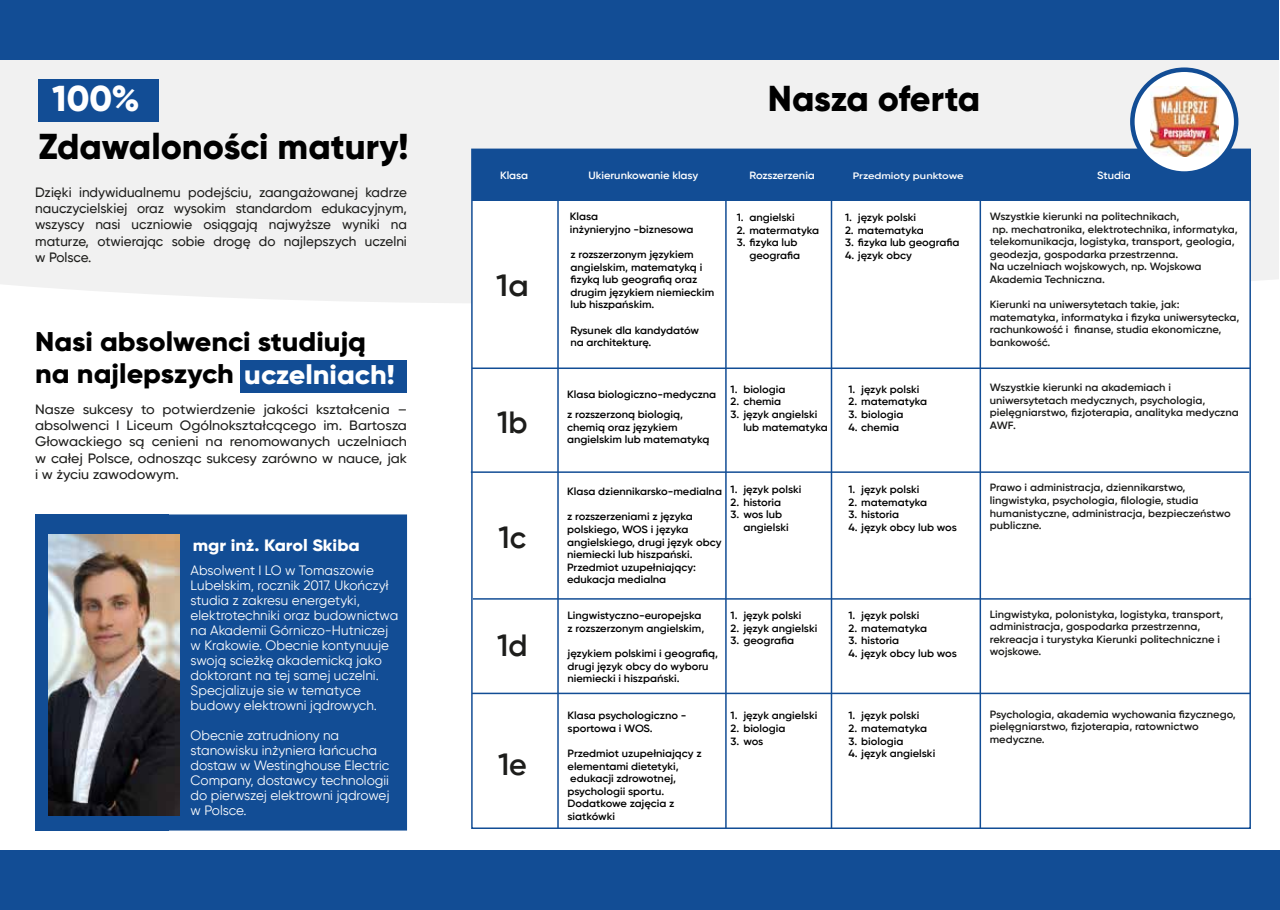
<style>
.page{position:relative;width:1280px;height:910px;background:#fff}
.page>*{position:absolute;margin:0;border:0;box-sizing:border-box;transform-origin:0 0}
.t1{font:800 36px "Gilroy";color:#000}
.t2{font:800 36px "Gilroy";color:#fff}
.t3{font:600 30.6px "Gilroy";color:#1d1d1b}
.t4{font:600 30.6px "Gilroy";color:#1d1d1b;scale:1.06 1}
.t5{font:800 27.15px/32.5px "Gilroy";color:#000;scale:1.06 1}
.t6{font:800 16.5px "Gilroy";color:#fff;scale:1.1 1}
.t7{font:13.5px/15px "Gilroy";color:#fff}
.t8{font:500 13.5px/16.2px "Gilroy";color:#1d1d1b;text-align:justify}
.t9{font:500 13.5px/16.2px "Gilroy";color:#1d1d1b;text-align:justify;scale:1.06 1}
.t10{font:600 10.5px/12.6px "Gilroy";color:#000;scale:1.06 1}
.t11{font:600 10.5px/12.6px "Gilroy";color:#1d1d1b;scale:1.06 1}
.t12{font:600 10.5px "Gilroy";color:#fff;scale:1.06 1}
.t13{font:600 10.5px "Gilroy";letter-spacing:-.02em;color:#fff;scale:1.06 1}
.t14{font:600 9.3px "Gilroy";color:#fff;scale:1.19 1}
.s1{color:#fff}
</style>
<div class="page">
<div style="left:240px;top:360px;width:167px;height:33px;background:#124d95"></div>
<div style="left:168px;top:514px;width:239px;height:316px;background:#124d95"></div>
<div style="left:1px;top:60px;width:1278px;height:243px;background:#f1f1f1"></div>
<div style="left:0;top:850px;width:1280px;height:60px;background:#124d95"></div>
<div style="left:0;top:0;width:1279px;height:60px;background:#124d95"></div>
<div style="left:38px;top:79px;width:121px;height:43px;background:#124d95"></div>
<div style="left:35px;top:514px;width:133px;height:316px;background:#124d95"></div>
<img style="left:49px;top:534px;width:131px;height:281px">
<div style="left:471px;top:149px;width:780px;height:680px;background:#fff;border:2px solid #124d95"></div>
<div style="left:472px;top:149px;width:778px;height:51px;background:#124d95"></div>
<hr style="left:557px;top:201px;width:2px;height:627px;background:#124d95">
<hr style="left:725px;top:201px;width:2px;height:627px;background:#124d95">
<hr style="left:831px;top:201px;width:1px;height:627px;background:#124d95">
<hr style="left:979px;top:201px;width:2px;height:627px;background:#124d95">
<hr style="left:472px;top:367px;width:778px;height:2px;background:#124d95">
<hr style="left:471px;top:471px;width:778px;height:2px;background:#124d95">
<hr style="left:473px;top:598px;width:778px;height:2px;background:#124d95">
<hr style="left:472px;top:693px;width:778px;height:1px;background:#124d95">
<svg style="left:1130px;top:67px;width:108px;height:109px"></svg>
<div style="left:1134px;top:72px;width:100px;height:99px;background:#fff;border-radius:50%"></div>
<img style="left:1150px;top:87px;width:68px;height:70px">
<h1 class="t2" style="left:52px;top:82px;width:89px">100%</h1>
<h1 class="t1" style="left:38px;top:131px;width:372px">Zdawaloności matury!</h1>
<p class="t8" style="left:35px;top:184px;width:373px">Dzięki indywidualnemu podejściu, zaangażowanej kadrze nauczycielskiej oraz wysokim standardom edukacyjnym, wszyscy nasi uczniowie osiągają najwyższe wyniki na maturze, otwierając sobie drogę do najlepszych uczelni w Polsce.</p>
<h3 class="t5" style="left:35px;top:326px;width:341px">Nasi absolwenci studiują na najlepszych <span class="s1">uczelniach!</span></h3>
<p class="t9" style="left:35px;top:401px;width:352px">Nasze sukcesy to potwierdzenie jakości kształcenia – absolwenci I Liceum Ogólnokształcącego im. Bartosza Głowackiego są cenieni na renomowanych uczelniach w całej Polsce, odnosząc sukcesy zarówno w nauce, jak i w życiu zawodowym.</p>
<h3 class="t6" style="left:193px;top:537px;width:153px">mgr inż. Karol Skiba</h3>
<p class="t7" style="left:191px;top:563px;width:209px">Absolwent I LO w Tomaszowie<br>Lubelskim, rocznik 2017. Ukończył studia z zakresu energetyki, elektrotechniki oraz budownictwa na Akademii Górniczo-Hutniczej w Krakowie. Obecnie kontynuuje swoją scieżkę akademicką jako doktorant na tej samej uczelni.<br>Specjalizuje sie w tematyce budowy elektrowni jądrowych.</p>
<p class="t7" style="left:191px;top:727px;width:200px">Obecnie zatrudniony na stanowisku inżyniera łańcucha dostaw w Westinghouse Electric<br>Company, dostawcy technologii do pierwszej elektrowni jądrowej w Polsce.</p>
<h1 class="t1" style="left:768px;top:82px;width:214px">Nasza oferta</h1>
<p class="t12" style="left:500px;top:171px;width:28px">Klasa</p>
<p class="t12" style="left:588px;top:171px;width:105px">Ukierunkowanie klasy</p>
<p class="t13" style="left:750px;top:171px;width:63px">Rozszerzenia</p>
<p class="t14" style="left:853px;top:172px;width:95px">Przedmioty punktowe</p>
<p class="t12" style="left:1097px;top:171px;width:33px">Studia</p>
<h2 class="t4" style="left:496px;top:271px;width:32px">1a</h2>
<h2 class="t3" style="left:497px;top:403px;width:32px">1b</h2>
<h2 class="t3" style="left:499px;top:518px;width:29px">1c</h2>
<h2 class="t3" style="left:497px;top:631px;width:32px">1d</h2>
<h2 class="t3" style="left:498px;top:750px;width:31px">1e</h2>
<p class="t10" style="left:570px;top:211px;width:118px">Klasa<br>inżynieryjno -biznesowa</p>
<p class="t10" style="left:570px;top:248px;width:137px">z rozszerzonym językiem angielskim, matematyką i fizyką lub geografią oraz drugim językiem niemieckim lub hiszpańskim.</p>
<p class="t10" style="left:570px;top:324px;width:123px">Rysunek dla kandydatów na architekturę.</p>
<p class="t10" style="left:567px;top:385px;width:142px;line-height:19.8px">Klasa biologiczno-medyczna z rozszerzoną biologią,</p>
<p class="t10" style="left:567px;top:420px;width:136px">chemią oraz językiem angielskim lub matematyką</p>
<p class="t10" style="left:737px;top:211px;width:56px">1. angielski</p>
<p class="t10" style="left:737px;top:224px;width:79px">2. matermatyka</p>
<p class="t10" style="left:737px;top:236px;width:61px;text-align:right">3. fizyka lub geografia</p>
<p class="t10" style="left:731px;top:383px;width:53px">1. biologia</p>
<p class="t10" style="left:731px;top:395px;width:49px">2. chemia</p>
<p class="t10" style="left:743px;top:408px;width:81px;text-indent:-13px">3. język angielski lub matematyka</p>
<p class="t10" style="left:567px;top:485px;width:148px">Klasa dziennikarsko-medialna</p>
<p class="t10" style="left:567px;top:510px;width:147px">z rozszerzeniami z języka polskiego, WOS i języka angielskiego, drugi język obcy niemiecki lub hiszpański.<br>Przedmiot uzupełniający: edukacja medialna</p>
<p class="t10" style="left:731px;top:483px;width:68px">1. język polski</p>
<p class="t10" style="left:731px;top:496px;width:49px">2. historia</p>
<p class="t10" style="left:743px;top:508px;width:44px;text-indent:-13px">3. wos lub angielski</p>
<p class="t10" style="left:567px;top:609px;width:131px">Lingwistyczno-europejska z rozszerzonym angielskim,</p>
<p class="t10" style="left:567px;top:647px;width:144px">językiem polskimi i geografią, drugi język obcy do wyboru niemiecki i hiszpański.</p>
<p class="t10" style="left:731px;top:609px;width:68px">1. język polski</p>
<p class="t10" style="left:731px;top:622px;width:83px">2. język angielski</p>
<p class="t10" style="left:731px;top:634px;width:61px">3. geografia</p>
<p class="t10" style="left:567px;top:709px;width:114px">Klasa psychologiczno - sportowa i WOS.</p>
<p class="t10" style="left:567px;top:747px;width:128px">Przedmiot uzupełniający z elementami dietetyki, edukacji zdrowotnej, psychologii sportu.<br>Dodatkowe zajęcia z siatkówki</p>
<p class="t10" style="left:731px;top:709px;width:83px">1. język angielski</p>
<p class="t10" style="left:731px;top:722px;width:53px">2. biologia</p>
<p class="t10" style="left:731px;top:734px;width:32px">3. wos</p>
<p class="t10" style="left:845px;top:211px;width:68px">1. język polski</p>
<p class="t10" style="left:845px;top:224px;width:76px">2. matematyka</p>
<p class="t10" style="left:845px;top:236px;width:109px">3. fizyka lub geografia</p>
<p class="t10" style="left:845px;top:249px;width:65px">4. język obcy</p>
<p class="t10" style="left:848px;top:383px;width:68px">1. język polski</p>
<p class="t10" style="left:848px;top:395px;width:76px">2. matematyka</p>
<p class="t10" style="left:848px;top:408px;width:53px">3. biologia</p>
<p class="t10" style="left:848px;top:420px;width:49px">4. chemia</p>
<p class="t10" style="left:848px;top:483px;width:68px">1. język polski</p>
<p class="t10" style="left:848px;top:496px;width:76px">2. matematyka</p>
<p class="t10" style="left:848px;top:508px;width:49px">3. historia</p>
<p class="t10" style="left:848px;top:521px;width:104px">4. język obcy lub wos</p>
<p class="t10" style="left:848px;top:609px;width:68px">1. język polski</p>
<p class="t10" style="left:848px;top:622px;width:76px">2. matematyka</p>
<p class="t10" style="left:848px;top:634px;width:49px">3. historia</p>
<p class="t10" style="left:848px;top:647px;width:104px">4. język obcy lub wos</p>
<p class="t10" style="left:848px;top:709px;width:68px">1. język polski</p>
<p class="t10" style="left:848px;top:722px;width:76px">2. matematyka</p>
<p class="t10" style="left:848px;top:734px;width:53px">3. biologia</p>
<p class="t10" style="left:848px;top:747px;width:83px">4. język angielski</p>
<p class="t11" style="left:990px;top:210px;width:235px">Wszystkie kierunki na politechnikach,<br>np. mechatronika, elektrotechnika, informatyka, telekomunikacja, logistyka, transport, geologia, geodezja, gospodarka przestrzenna.<br>Na uczelniach wojskowych, np. Wojskowa Akademia Techniczna.</p>
<p class="t11" style="left:990px;top:298px;width:237px">Kierunki na uniwersytetach takie, jak: matematyka, informatyka i fizyka uniwersytecka, rachunkowość i finanse, studia ekonomiczne, bankowość.</p>
<p class="t11" style="left:990px;top:381px;width:236px">Wszystkie kierunki na akademiach i uniwersytetach medycznych, psychologia, pielęgniarstwo, fizjoterapia, analityka medyczna AWF.</p>
<p class="t11" style="left:990px;top:481px;width:229px">Prawo i administracja, dziennikarstwo, lingwistyka, psychologia, filologie, studia humanistyczne, administracja, bezpieczeństwo publiczne.</p>
<p class="t11" style="left:990px;top:608px;width:222px">Lingwistyka, polonistyka, logistyka, transport, administracja, gospodarka przestrzenna, rekreacja i turystyka Kierunki politechniczne i wojskowe.</p>
<p class="t11" style="left:990px;top:708px;width:234px">Psychologia, akademia wychowania fizycznego, pielęgniarstwo, fizjoterapia, ratownictwo medyczne.</p>
</div>
